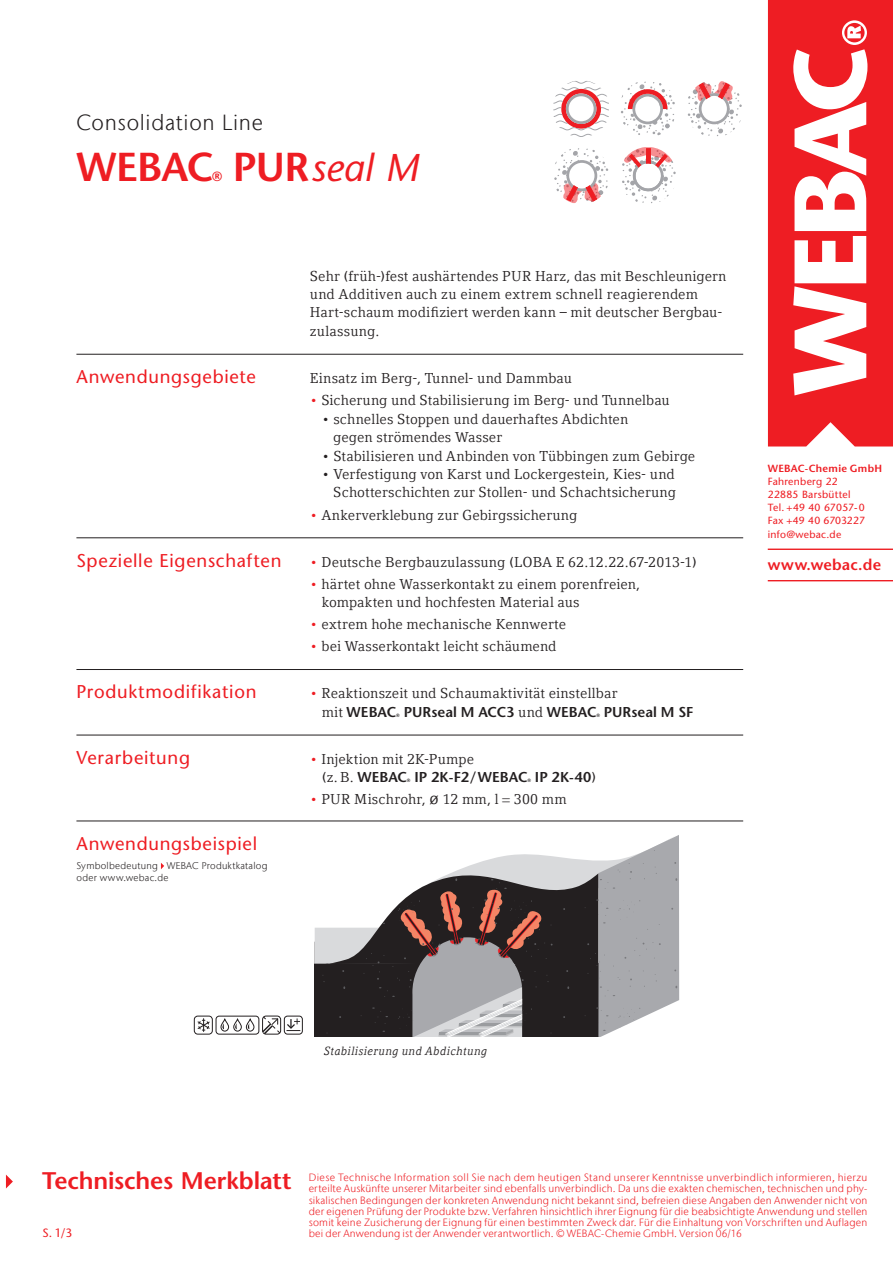
<style>
.page{position:relative;width:893px;height:1263px;background:#fff}
.page>*{position:absolute;margin:0;border:0;box-sizing:border-box;transform-origin:0 0}
.t1{font:600 40.35px "Stone Sans";letter-spacing:-.02em;color:#ee1d23}
.t2{font:italic 500 38.7px "Stone Sans Std";color:#ee1d23}
.t3{font:600 24px "Stone Sans";letter-spacing:-.005em;color:#ee1d23}
.t4{font:300 21.9px "Stone Sans IIITC Com";letter-spacing:.03em;color:#231f20}
.t5{font:18.45px "Stone Sans";letter-spacing:.04em;color:#ee1d23}
.t6{font:600 15.45px "Stone Sans";letter-spacing:.02em;color:#ee1d23}
.t7{font:14.25px/18.5px "Compatil Letter LT Com";letter-spacing:.005em;color:#231f20}
.t8{font:600 14.25px "Stone Sans";color:#231f20}
.t9{font:600 13.35px "Stone Sans";color:#ee1d23}
.t10{font:12px "Stone Sans";color:#ee1d23}
.t11{font:italic 11.7px "Compatil Letter LT Com";letter-spacing:.03em;color:#231f20}
.t12{font:300 10.5px/11.2px "Stone Sans IIITC Com";letter-spacing:.015em;color:#ee1d23;text-align:justify}
.t13{font:10.35px/13.2px "Stone Sans";letter-spacing:.025em;color:#ee1d23}
.t14{font:600 10.35px "Stone Sans";letter-spacing:.025em;color:#ee1d23}
.t15{font:300 9.75px/11.6px "Stone Sans IIITC Com";letter-spacing:.025em;color:#231f20}
.t16{font:600 4.65px "Stone Sans";color:#231f20}
.s1{font-family:"Stone Sans";font-weight:600;font-style:normal;font-size:40.35px}
.s2{color:#ee1d23}
.s3{font-family:"Compatil Letter LT Com";font-weight:400}
.s4{font-family:"Stone Sans";font-weight:600}
.s5{font-size:16.8px}
</style>
<div class="page">
<hr style="left:768px;top:580px;width:125px;height:1px;background:#ee1d23">
<hr style="left:768px;top:549px;width:125px;height:1px;background:#ee1d23">
<svg style="left:6px;top:1174px;width:7px;height:14px"></svg>
<svg style="left:768px;top:0;width:125px;height:446px;fill:#ee1d23"></svg>
<svg style="left:621px;top:81px;width:54px;height:55px"></svg>
<svg style="left:553px;top:81px;width:56px;height:56px"></svg>
<svg style="left:622px;top:147px;width:54px;height:57px"></svg>
<svg style="left:554px;top:148px;width:55px;height:55px"></svg>
<svg style="left:687px;top:81px;width:55px;height:56px"></svg>
<hr style="left:76px;top:354px;width:667px;height:1px;background:#231f20">
<hr style="left:76px;top:537px;width:667px;height:1px;background:#231f20">
<hr style="left:76px;top:669px;width:667px;height:1px;background:#231f20">
<hr style="left:76px;top:735px;width:667px;height:1px;background:#231f20">
<hr style="left:76px;top:821px;width:667px;height:1px;background:#231f20">
<div style="left:194px;top:1016px;width:19px;height:18px;border:1px solid #231f20;border-radius:4px"></div>
<svg style="left:197px;top:1019px;width:13px;height:12px"></svg>
<div style="left:216px;top:1016px;width:43px;height:18px;border:1px solid #231f20;border-radius:3px"></div>
<svg style="left:220px;top:1017px;width:35px;height:15px"></svg>
<div style="left:284px;top:1016px;width:19px;height:18px;border:1px solid #231f20;border-radius:3px"></div>
<svg style="left:262px;top:1016px;width:38px;height:18px"></svg>
<svg style="left:315px;top:835px;width:365px;height:202px"></svg>
<svg style="left:161px;top:863px;width:3px;height:6px"></svg>
<h3 class="t4" style="left:76px;top:109px;width:188px">Consolidation Line</h3>
<h1 class="t1" style="left:76px;top:142px;width:139px">WEBAC</h1>
<h2 class="t2" style="left:233px;top:144px;width:188px"><span class="s1">PUR</span>seal M</h2>
<p class="t9" style="left:212px;top:168px;width:12px">®</p>
<p class="t7" style="left:310px;top:266px;width:418px">Sehr (früh-)fest aushärtendes PUR Harz, das mit Beschleunigern und Additiven auch zu einem extrem schnell reagierendem Hart-schaum modifiziert werden kann – mit deutscher Bergbau&shy;zulassung.</p>
<p class="t5" style="left:76px;top:366px;width:181px">Anwendungsgebiete</p>
<p class="t7" style="left:310px;top:369px;width:264px">Einsatz im Berg-, Tunnel- und Dammbau</p>
<p class="t7" style="left:310px;top:391px;width:361px"><span class="s2">•</span> Sicherung und Stabilisierung im Berg- und Tunnelbau</p>
<p class="t7" style="left:333px;top:409px;width:297px;text-indent:-11px">• schnelles Stoppen und dauerhaftes Abdichten gegen strömendes Wasser</p>
<p class="t7" style="left:322px;top:446px;width:375px">• Stabilisieren und Anbinden von Tübbingen zum Gebirge</p>
<p class="t7" style="left:322px;top:465px;width:356px;text-align:right">• Verfestigung von Karst und Lockergestein, Kies- und<br>Schotterschichten zur Stollen- und Schachtsicherung</p>
<p class="t7" style="left:310px;top:505px;width:269px"><span class="s2">•</span> Ankerverklebung zur Gebirgssicherung</p>
<p class="t5" style="left:76px;top:549px;width:207px">Spezielle Eigenschaften</p>
<p class="t7" style="left:310px;top:552px;width:388px"><span class="s2">•</span> Deutsche Bergbauzulassung (LOBA E 62.12.22.67-2013-1)</p>
<p class="t7" style="left:322px;top:575px;width:320px;text-indent:-12px"><span class="s2">•</span> härtet ohne Wasserkontakt zu einem porenfreien, kompakten und hochfesten Material aus</p>
<p class="t7" style="left:310px;top:615px;width:258px"><span class="s2">•</span> extrem hohe mechanische Kennwerte</p>
<p class="t7" style="left:310px;top:637px;width:248px"><span class="s2">•</span> bei Wasserkontakt leicht schäumend</p>
<p class="t5" style="left:76px;top:681px;width:182px">Produktmodifikation</p>
<p class="t7" style="left:310px;top:684px;width:309px"><span class="s2">•</span> Reaktionszeit und Schaumaktivität einstellbar</p>
<p class="t8" style="left:322px;top:703px;width:76px"><span class="s3">mit</span> WEBAC</p>
<p class="t16" style="left:396px;top:712px;width:5px">®</p>
<p class="t8" style="left:404px;top:703px;width:194px">PURseal M ACC3 <span class="s3">und</span> WEBAC</p>
<p class="t16" style="left:596px;top:712px;width:5px">®</p>
<p class="t8" style="left:604px;top:703px;width:91px">PURseal M SF</p>
<p class="t5" style="left:76px;top:746px;width:115px">Verarbeitung</p>
<p class="t7" style="left:322px;top:750px;width:154px;text-indent:-12px"><span class="s2">•</span> Injektion mit 2K-Pumpe (z. B. <span class="s4">WEBAC</span></p>
<p class="t16" style="left:407px;top:778px;width:5px">®</p>
<p class="t8" style="left:414px;top:769px;width:115px">IP 2K-F2/WEBAC</p>
<p class="t16" style="left:527px;top:778px;width:5px">®</p>
<p class="t8" style="left:535px;top:769px;width:63px">IP 2K-40<span class="s3">)</span></p>
<p class="t7" style="left:310px;top:790px;width:258px"><span class="s2">•</span> PUR Mischrohr, <span class="s5">ø</span> 12 mm, l = 300 mm</p>
<p class="t5" style="left:76px;top:832px;width:182px">Anwendungsbeispiel</p>
<p class="t15" style="left:77px;top:860px;width:192px">Symbolbedeutung WEBAC Produktkatalog oder www.webac.de</p>
<p class="t14" style="left:768px;top:462px;width:116px">WEBAC-Chemie GmbH</p>
<p class="t13" style="left:768px;top:475px;width:99px">Fahrenberg 22<br>22885 Barsbüttel<br>Tel. +49 40 67057-0<br>Fax +49 40 6703227 info@webac.de</p>
<p class="t6" style="left:768px;top:555px;width:115px">www.webac.de</p>
<p class="t11" style="left:324px;top:1044px;width:165px">Stabilisierung und Abdichtung</p>
<h3 class="t3" style="left:42px;top:1166px;width:251px">Technisches Merkblatt</h3>
<p class="t10" style="left:43px;top:1226px;width:31px">S. 1/3</p>
<p class="t12" style="left:309px;top:1172px;width:560px">Diese Technische Information soll Sie nach dem heutigen Stand unserer Kenntnisse unverbindlich informieren, hierzu erteilte Auskünfte unserer Mitarbeiter sind ebenfalls unverbindlich. Da uns die exakten chemischen, technischen und phy&shy;sikalischen Bedingungen der konkreten Anwendung nicht bekannt sind, befreien diese Angaben den Anwender nicht von der eigenen Prüfung der Produkte bzw. Verfahren hinsichtlich ihrer Eignung für die beabsichtigte Anwendung und stellen somit keine Zusicherung der Eignung für einen bestimmten Zweck dar. Für die Einhaltung von Vorschriften und Auflagen bei der Anwendung ist der Anwender verantwortlich. © WEBAC-Chemie GmbH. Version 06/16</p>
</div>
